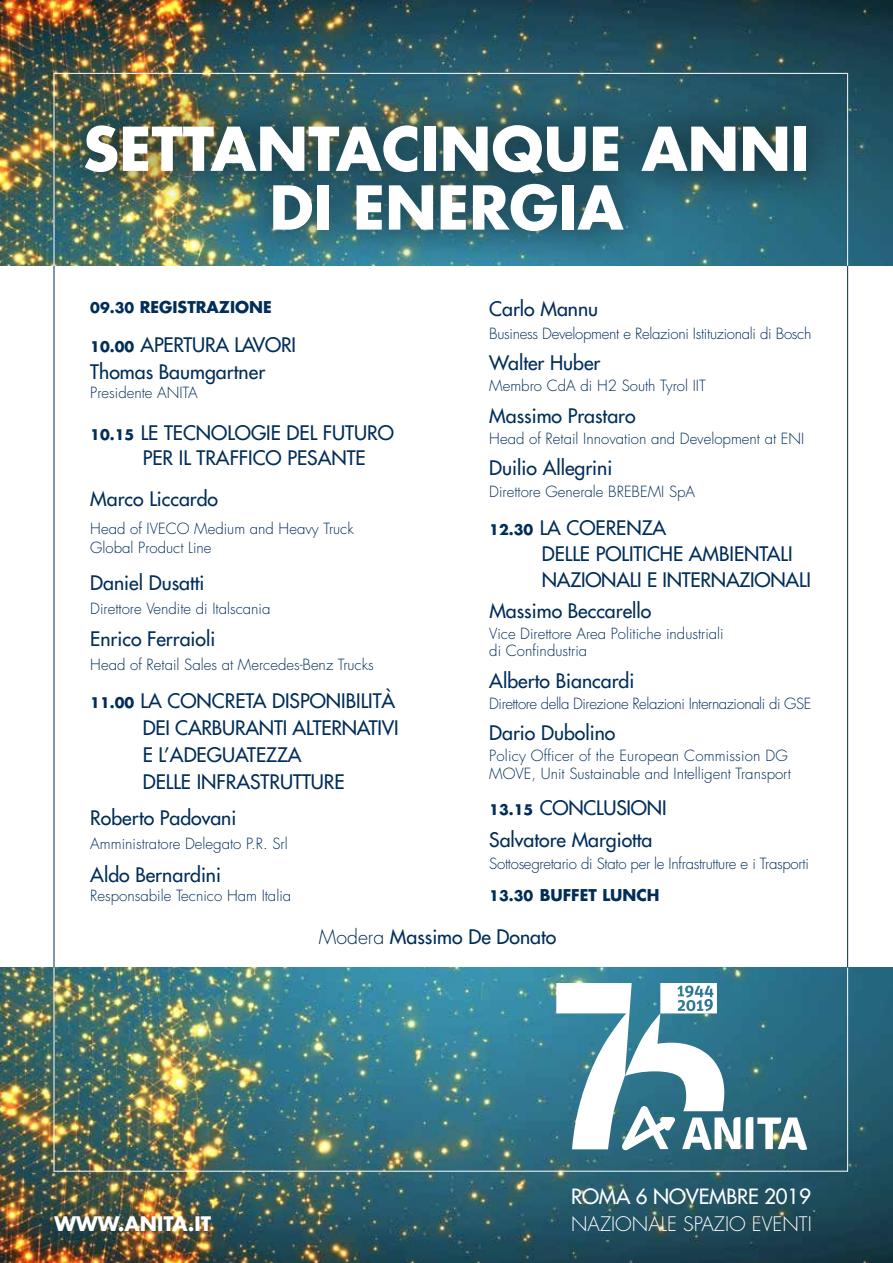
<style>
.page{position:relative;width:893px;height:1263px;background:#fff}
.page>*{position:absolute;margin:0;border:0;box-sizing:border-box;transform-origin:0 0}
.t1{font:700 58.8px/58.8px "Futura LT";color:#fff;text-align:center}
.t2{font:20.4px "Futura LT";letter-spacing:-.01em;color:#fff}
.t3{font:19.5px/26.8px "Futura LT";color:#002d59}
.t4{font:300 19.5px "Futura LT";color:#fff}
.t5{font:700 19.5px "Futura LT";color:#fff}
.t6{font:700 15.9px "Futura LT";color:#002d59}
.t7{font:300 15px/19.4px "Futura LT";color:#002d59}
.t8{font:300 15px "Futura LT";letter-spacing:-.02em;color:#002d59}
.t9{font:300 15px "Futura LT";letter-spacing:-.03em;color:#002d59}
.s1{font-weight:700;font-size:14.25px}
.s2{font-size:14.25px}
.s3{font-weight:300}
</style>
<div class="page">
<img style="left:0;top:967px;width:893px;height:296px">
<img style="left:0;top:0;width:893px;height:266px">
<svg style="left:746px;top:1117px;width:61px;height:33px"></svg>
<svg style="left:556px;top:983px;width:184px;height:167px"></svg>
<hr style="left:847px;top:266px;width:1px;height:701px;background:#002d59">
<div style="left:45px;top:83px;width:804px;height:189px;background:#000;opacity:.75"></div>
<div style="left:54px;top:73px;width:794px;height:193px;border:1px solid #fff"></div>
<hr style="left:54px;top:266px;width:1px;height:701px;background:#002d59">
<h1 class="t1" style="left:83px;top:119px;width:728px">SETTANTACINQUE ANNI<br>DI ENERGIA</h1>
<p class="t3" style="left:489px;top:295px;width:110px">Carlo Mannu</p>
<p class="t8" style="left:489px;top:324px;width:324px">Business Development e Relazioni Istituzionali di Bosch</p>
<p class="t3" style="left:489px;top:349px;width:113px">Walter Huber</p>
<p class="t7" style="left:489px;top:377px;width:218px">Membro CdA di H2 South Tyrol IIT</p>
<p class="t3" style="left:489px;top:402px;width:148px">Massimo Prastaro</p>
<p class="t7" style="left:489px;top:429px;width:316px">Head of Retail Innovation and Development at ENI</p>
<p class="t3" style="left:489px;top:455px;width:125px">Duilio Allegrini</p>
<p class="t7" style="left:489px;top:482px;width:207px">Direttore Generale BREBEMI SpA</p>
<p class="t3" style="left:542px;top:515px;width:271px;line-height:25.7px;text-indent:-53px"><span class="s1">12.30</span> LA COERENZA<br>DELLE POLITICHE AMBIENTALI<br>NAZIONALI E INTERNAZIONALI</p>
<p class="t3" style="left:489px;top:597px;width:164px">Massimo Beccarello</p>
<p class="t7" style="left:489px;top:626px;width:236px;line-height:16.6px">Vice Direttore Area Politiche industriali di Confindustria</p>
<p class="t3" style="left:489px;top:667px;width:146px">Alberto Biancardi</p>
<p class="t9" style="left:489px;top:694px;width:324px">Direttore della Direzione Relazioni Internazionali di GSE</p>
<p class="t3" style="left:489px;top:719px;width:128px">Dario Dubolino</p>
<p class="t7" style="left:489px;top:747px;width:303px;line-height:18.1px">Policy Officer of the European Commission DG<br>MOVE, Unit Sustainable and Intelligent Transport</p>
<p class="t3" style="left:489px;top:792px;width:179px;line-height:31.5px"><span class="s1">13.15</span> CONCLUSIONI<br>Salvatore Margiotta</p>
<p class="t8" style="left:489px;top:855px;width:321px">Sottosegretario di Stato per le Infrastrutture e i Trasporti</p>
<p class="t6" style="left:489px;top:884px;width:172px"><span class="s2">13.30</span> BUFFET LUNCH</p>
<p class="t3" style="left:319px;top:923px;width:239px"><span class="s3">Modera</span> Massimo De Donato</p>
<p class="t6" style="left:90px;top:297px;width:183px"><span class="s2">09.30</span> REGISTRAZIONE</p>
<p class="t3" style="left:90px;top:331px;width:207px"><span class="s1">10.00</span> APERTURA LAVORI<br>Thomas Baumgartner</p>
<p class="t7" style="left:90px;top:383px;width:109px">Presidente ANITA</p>
<p class="t3" style="left:143px;top:420px;width:253px;line-height:25.3px;text-indent:-52px"><span class="s1">10.15</span> LE TECNOLOGIE DEL FUTURO<br>PER IL TRAFFICO PESANTE</p>
<p class="t3" style="left:90px;top:485px;width:129px">Marco Liccardo</p>
<p class="t7" style="left:90px;top:519px;width:265px">Head of IVECO Medium and Heavy Truck<br>Global Product Line</p>
<p class="t3" style="left:90px;top:569px;width:116px">Daniel Dusatti</p>
<p class="t7" style="left:90px;top:599px;width:182px">Direttore Vendite di Italscania</p>
<p class="t3" style="left:90px;top:626px;width:126px">Enrico Ferraioli</p>
<p class="t7" style="left:90px;top:655px;width:285px">Head of Retail Sales at Mercedes-Benz Trucks</p>
<p class="t3" style="left:143px;top:687px;width:257px;text-indent:-53px"><span class="s1">11.00</span> LA CONCRETA DISPONIBILITÀ<br>DEI CARBURANTI ALTERNATIVI<br>E L’ADEGUATEZZA<br>DELLE INFRASTRUTTURE</p>
<p class="t3" style="left:90px;top:804px;width:148px">Roberto Padovani</p>
<p class="t7" style="left:90px;top:834px;width:199px">Amministratore Delegato P.R. Srl</p>
<p class="t3" style="left:90px;top:861px;width:132px">Aldo Bernardini</p>
<p class="t7" style="left:90px;top:886px;width:202px">Responsabile Tecnico Ham Italia</p>
<p class="t2" style="left:571px;top:1183px;width:241px">ROMA 6 NOVEMBRE 2019</p>
<p class="t5" style="left:54px;top:1211px;width:158px">WWW.ANITA.IT</p>
<p class="t4" style="left:571px;top:1212px;width:242px">NAZIONALE SPAZIO EVENTI</p>
</div>
